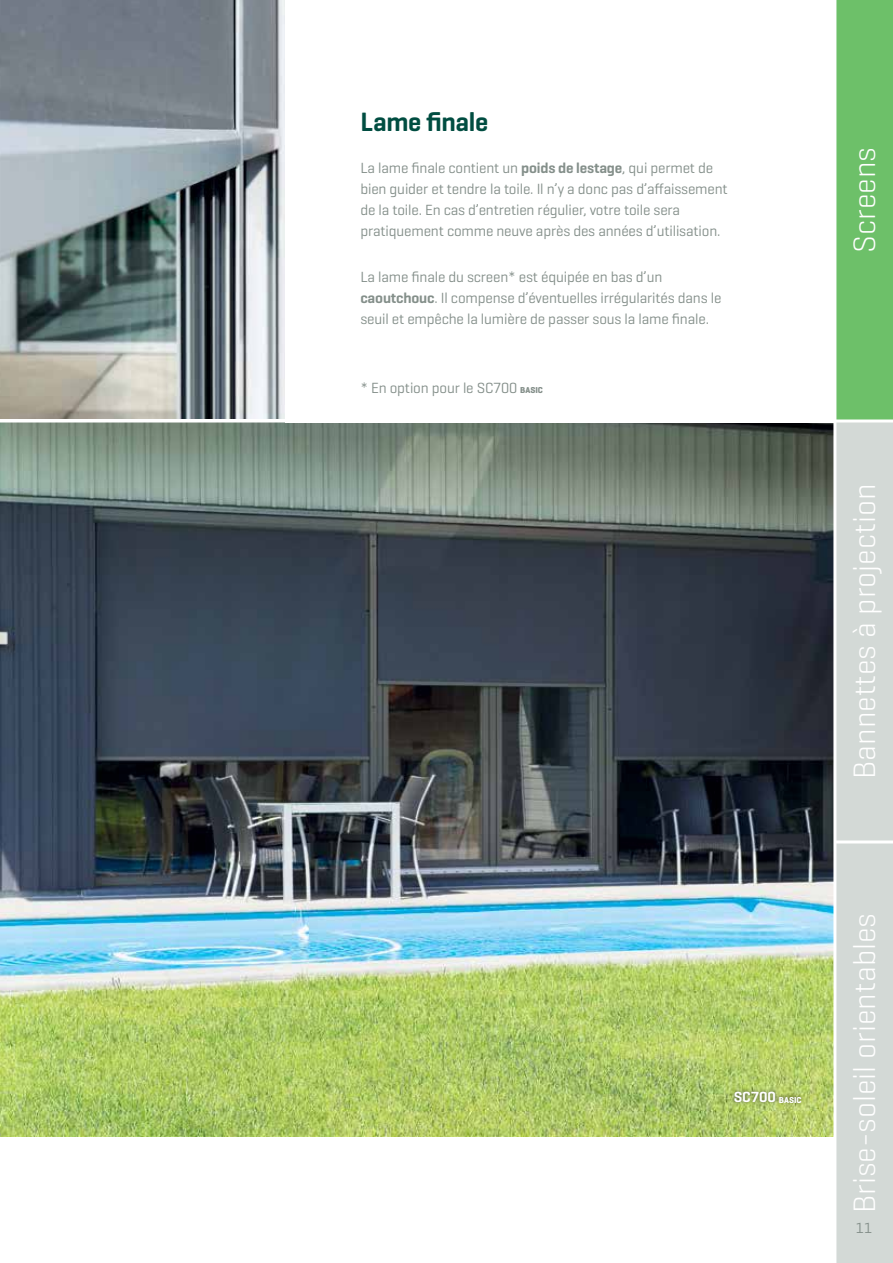
<style>
.page{position:relative;width:893px;height:1263px;background:#fff}
.page>*{position:absolute;margin:0;border:0;box-sizing:border-box;transform-origin:0 0}
.t1{font:300 31.5px "Geogrotesque";color:#fff}
.t2{font:600 27px "Geogrotesque";letter-spacing:-.015em;color:#004d41}
.t3{font:15px/21px "Geogrotesque";letter-spacing:-.01em;color:#848f8a}
.t4{font:600 15px "Geogrotesque";color:#fff}
.s1{font-weight:600}
.s2{font-weight:700;font-size:8.7px}
</style>
<div class="page">
<img style="left:0;top:422px;width:833px;height:714px">
<img style="left:1px;top:0;width:284px;height:419px">
<div style="left:731px;top:1089px;width:74px;height:16px;background:#000;opacity:.55"></div>
<hr style="left:0;top:0;width:1px;height:978px;background:#fff">
<div style="left:834px;top:0;width:59px;height:421px;background:#6dc069"></div>
<div style="left:834px;top:421px;width:59px;height:421px;background:#d3d9d6"></div>
<div style="left:834px;top:842px;width:59px;height:421px;background:#d3d9d6"></div>
<hr style="left:834px;top:419px;width:59px;height:3px;background:#fff">
<hr style="left:834px;top:840px;width:59px;height:3px;background:#fff">
<hr style="left:833px;top:0;width:3px;height:1263px;background:#fff">
<h2 class="t2" style="left:360px;top:105px;width:129px">Lame finale</h2>
<p class="t3" style="left:360px;top:157px;width:369px">La lame finale contient un <span class="s1">poids de lestage</span>, qui permet de bien guider et tendre la toile. Il n’y a donc pas d’affaissement de la toile. En cas d’entretien régulier, votre toile sera pratiquement comme neuve après des années d’utilisation.</p>
<p class="t3" style="left:360px;top:266px;width:363px">La lame finale du screen* est équipée en bas d’un <span class="s1">caoutchouc</span>. Il compense d’éventuelles irrégularités dans le seuil et empêche la lumière de passer sous la lame finale.</p>
<p class="t3" style="left:360px;top:377px;width:184px">* En option pour le SC700 <span class="s2">BASIC</span></p>
<h1 class="t1" style="left:845px;top:253px;width:107px;rotate:-90deg">Screens</h1>
<h1 class="t1" style="left:845px;top:779px;width:297px;rotate:-90deg">Bannettes à projection</h1>
<p class="t4" style="left:734px;top:1088px;width:69px">SC700 <span class="s2">BASIC</span></p>
<h1 class="t1" style="left:845px;top:1213px;width:302px;rotate:-90deg">Brise-soleil orientables</h1>
<p class="t3" style="left:856px;top:1217px;width:18px">11</p>
</div>
